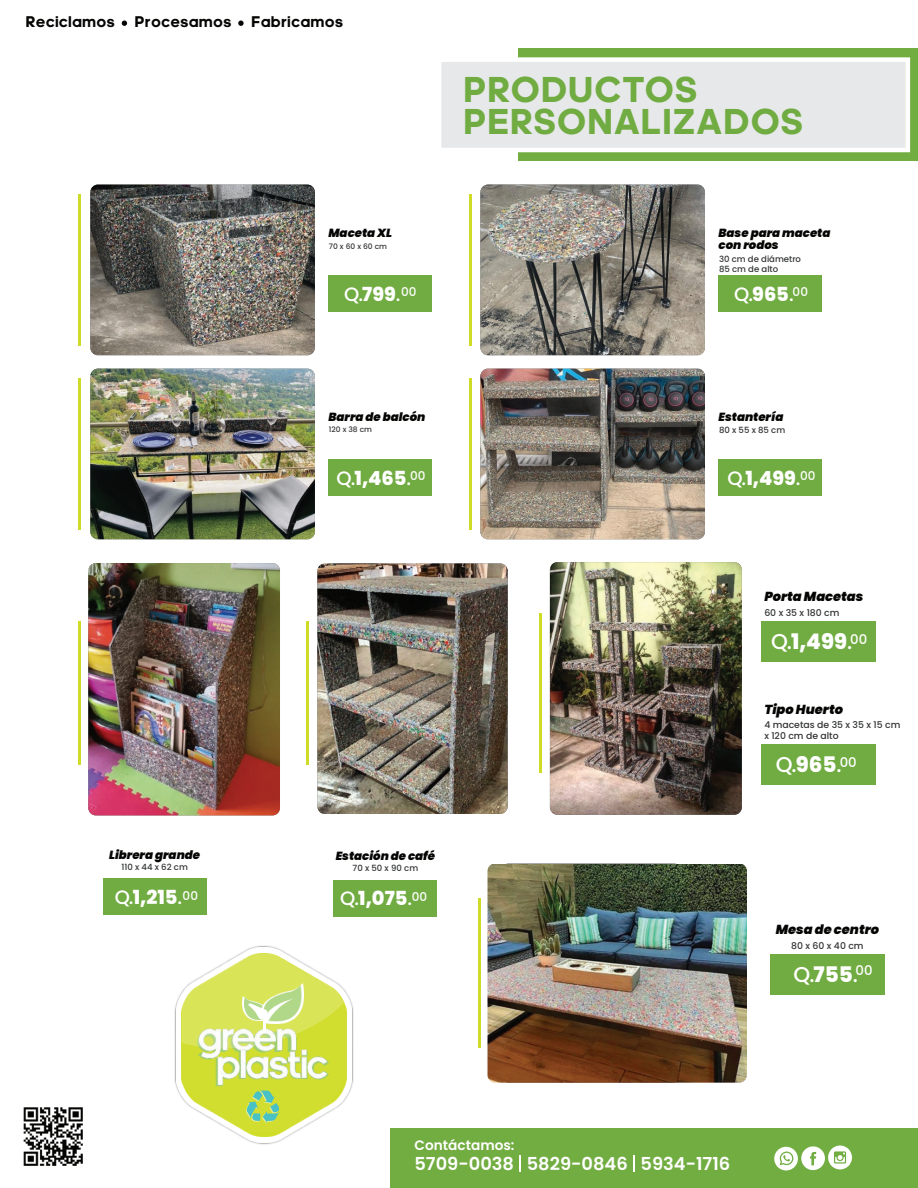
<style>
.page{position:relative;width:918px;height:1188px;background:#fff}
.page>*{position:absolute;margin:0;border:0;box-sizing:border-box;transform-origin:0 0}
.t1{font:700 40.65px "adineue PRO";letter-spacing:-.025em;color:#9bcd66}
.t2{font:700 39.6px "adineue PRO";letter-spacing:-.025em;color:#9bcd66}
.t3{font:700 36.6px/32.7px "adineue PRO";letter-spacing:.05em;color:#71ac42}
.t4{font:500 21.45px "Poppins";color:#fff}
.t5{font:800 21.45px "Poppins";color:#fff}
.t6{font:800 19.35px "Poppins";color:#fff}
.t7{font:500 19.35px "Poppins";color:#fff}
.t8{font:600 17.85px "Poppins";color:#fff}
.t9{font:700 15.75px "adineue PRO";letter-spacing:.05em;color:#050604}
.t10{font:600 13.65px "Poppins";color:#fff}
.t11{font:italic 900 13.05px "Poppins";color:#050504}
.t12{font:italic 900 11.7px/11.7px "Poppins";color:#050504}
.t13{font:500 9.3px/11.1px "Poppins";color:#323333}
.t14{font:500 8.55px/10.2px "Poppins";color:#323333}
.t15{font:500 7.5px "Poppins";color:#323333}
.s1{font-weight:800}
.s2{font-weight:500}
</style>
<div class="page">
<svg style="left:122px;top:21px;width:5px;height:5px"></svg>
<svg style="left:238px;top:21px;width:6px;height:5px"></svg>
<img style="left:550px;top:562px;width:192px;height:253px">
<div style="left:761px;top:621px;width:115px;height:40px;background:#71ac42"></div>
<div style="left:761px;top:744px;width:115px;height:40px;background:#71ac42"></div>
<hr style="left:539px;top:614px;width:3px;height:159px;background:#cedc28">
<div style="left:390px;top:1128px;width:528px;height:60px;background:#72ad42"></div>
<svg style="left:519px;top:1155px;width:1px;height:17px"></svg>
<svg style="left:633px;top:1155px;width:1px;height:17px"></svg>
<img style="left:23px;top:1107px;width:60px;height:59px">
<svg style="left:774px;top:1146px;width:78px;height:24px"></svg>
<div style="left:518px;top:49px;width:400px;height:112px;background:#72ad42"></div>
<div style="left:437px;top:57px;width:473px;height:95px;background:#e7e8e9;border:4px solid #fff"></div>
<img style="left:90px;top:185px;width:225px;height:170px">
<hr style="left:79px;top:194px;width:2px;height:152px;background:#cedc28">
<div style="left:328px;top:275px;width:104px;height:37px;background:#71ac42"></div>
<img style="left:480px;top:185px;width:225px;height:170px">
<hr style="left:469px;top:194px;width:2px;height:152px;background:#cedc28">
<div style="left:719px;top:275px;width:103px;height:37px;background:#71ac42"></div>
<img style="left:90px;top:369px;width:225px;height:170px">
<hr style="left:79px;top:378px;width:2px;height:152px;background:#cedc28">
<div style="left:328px;top:459px;width:104px;height:37px;background:#71ac42"></div>
<img style="left:480px;top:369px;width:225px;height:170px">
<hr style="left:469px;top:378px;width:2px;height:152px;background:#cedc28">
<div style="left:719px;top:459px;width:103px;height:37px;background:#71ac42"></div>
<img style="left:317px;top:563px;width:191px;height:251px">
<hr style="left:306px;top:622px;width:3px;height:143px;background:#cedc28">
<div style="left:334px;top:880px;width:103px;height:37px;background:#71ac42"></div>
<img style="left:88px;top:563px;width:192px;height:252px">
<hr style="left:79px;top:622px;width:2px;height:143px;background:#cedc28">
<div style="left:103px;top:879px;width:103px;height:36px;background:#71ac42"></div>
<img style="left:488px;top:864px;width:259px;height:219px">
<hr style="left:479px;top:898px;width:2px;height:150px;background:#cedc28">
<div style="left:770px;top:954px;width:115px;height:40px;background:#71ac42"></div>
<img style="left:240px;top:945px;width:114px;height:200px">
<img style="left:233px;top:1132px;width:113px;height:4px">
<svg style="left:174px;top:953px;width:179px;height:179px"></svg>
<h3 class="t9" style="left:26px;top:13px;width:90px">Reciclamos</h3>
<h3 class="t9" style="left:135px;top:13px;width:98px">Procesamos</h3>
<h3 class="t9" style="left:252px;top:13px;width:93px">Fabricamos</h3>
<p class="t12" style="left:328px;top:227px;width:65px">Maceta XL</p>
<p class="t15" style="left:329px;top:242px;width:60px">70 x 60 x 60 cm</p>
<h3 class="t7" style="left:344px;top:283px;width:74px">Q.<span class="s1">799</span>.<sup>00</sup></h3>
<h3 class="t3" style="left:464px;top:72px;width:340px">PRODUCTOS<br>PERSONALIZADOS</h3>
<p class="t12" style="left:719px;top:227px;width:113px">Base para maceta con rodos</p>
<p class="t14" style="left:719px;top:254px;width:84px">30 cm de diámetro<br>85 cm de alto</p>
<h3 class="t7" style="left:734px;top:283px;width:75px">Q.<span class="s1">965</span>.<sup>00</sup></h3>
<p class="t12" style="left:328px;top:411px;width:98px">Barra de balcón</p>
<p class="t15" style="left:329px;top:425px;width:45px">120 x 38 cm</p>
<h3 class="t6" style="left:337px;top:467px;width:90px"><span class="s2">Q.</span>1,465<span class="s2">.</span><sup>00</sup></h3>
<p class="t12" style="left:109px;top:849px;width:92px">Librera grande</p>
<p class="t14" style="left:121px;top:862px;width:68px">110 x 44 x 62 cm</p>
<h3 class="t6" style="left:115px;top:886px;width:85px"><span class="s2">Q.</span>1,215<span class="s2">.</span><sup>00</sup></h3>
<p class="t12" style="left:336px;top:850px;width:101px">Estación de café</p>
<p class="t14" style="left:353px;top:863px;width:67px">70 x 50 x 90 cm</p>
<h3 class="t6" style="left:340px;top:887px;width:89px"><span class="s2">Q.</span>1,075<span class="s2">.</span><sup>00</sup></h3>
<h2 class="t2" style="left:197px;top:1015px;width:99px">green</h2>
<h1 class="t1" style="left:215px;top:1042px;width:116px">plastic</h1>
<p class="t12" style="left:719px;top:411px;width:66px">Estantería</p>
<p class="t14" style="left:719px;top:425px;width:68px">80 x 55 x 85 cm</p>
<h3 class="t6" style="left:727px;top:467px;width:90px"><span class="s2">Q.</span>1,499<span class="s2">.</span><sup>00</sup></h3>
<p class="t11" style="left:764px;top:589px;width:100px">Porta Macetas</p>
<p class="t13" style="left:764px;top:607px;width:77px">60 x 35 x 180 cm</p>
<h3 class="t5" style="left:771px;top:629px;width:98px"><span class="s2">Q.</span>1,499<span class="s2">.</span><sup>00</sup></h3>
<p class="t11" style="left:764px;top:702px;width:80px">Tipo Huerto</p>
<p class="t13" style="left:764px;top:719px;width:138px">4 macetas de 35 x 35 x 15 cm x 120 cm de alto</p>
<h3 class="t4" style="left:776px;top:752px;width:82px">Q.<span class="s1">965</span>.<sup>00</sup></h3>
<p class="t11" style="left:776px;top:922px;width:105px">Mesa de centro</p>
<p class="t13" style="left:791px;top:940px;width:74px">80 x 60 x 40 cm</p>
<h3 class="t4" style="left:794px;top:962px;width:81px">Q.<span class="s1">755</span>.<sup>00</sup></h3>
<p class="t10" style="left:415px;top:1137px;width:101px">Contáctamos:</p>
<h3 class="t8" style="left:414px;top:1154px;width:317px">5709-0038 5829-0846 5934-1716</h3>
</div>
